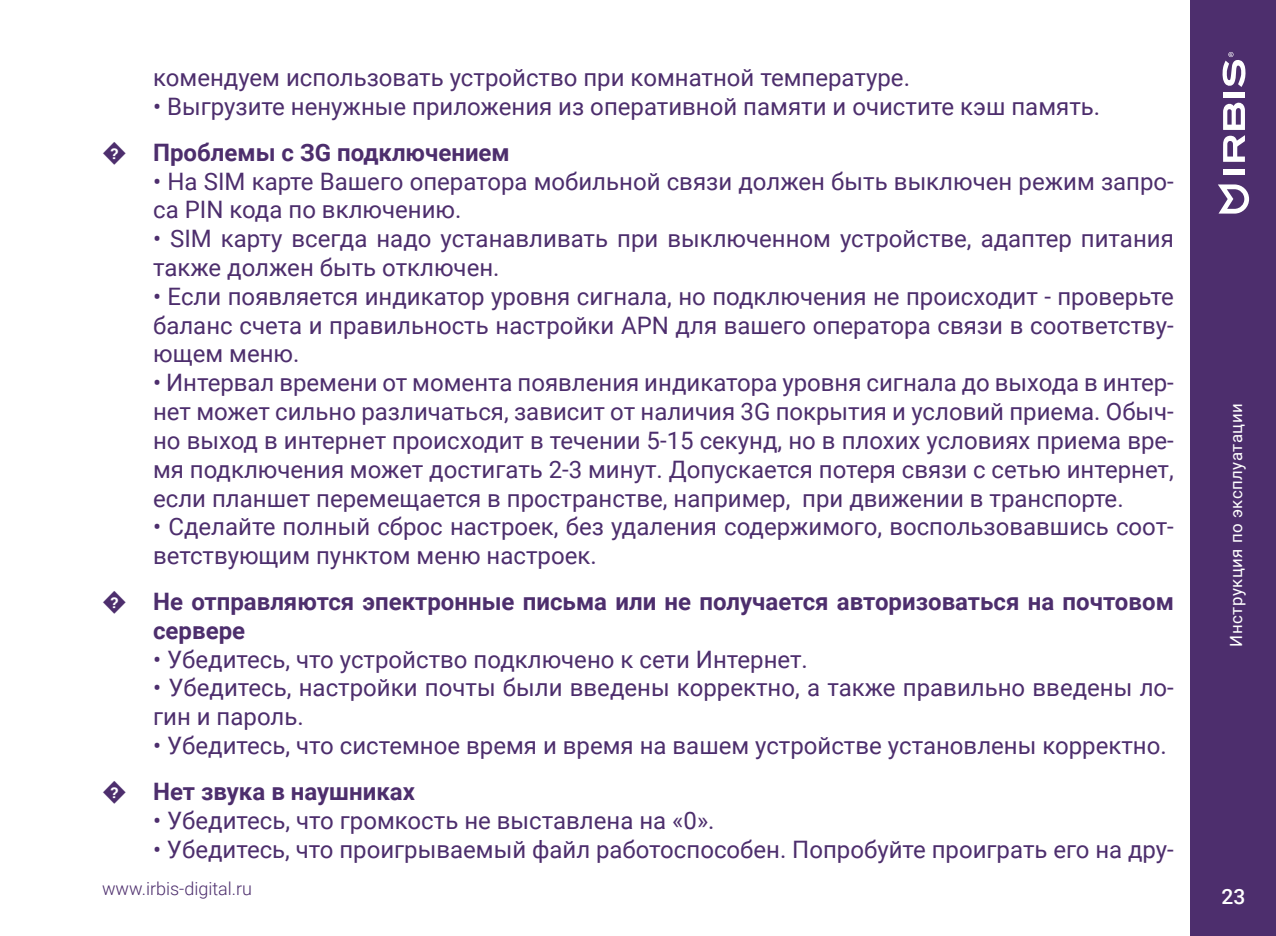
<style>
.page{position:relative;width:1276px;height:936px;background:#fff}
.page>*{position:absolute;margin:0;border:0;box-sizing:border-box;transform-origin:0 0}
.t1{font:24px/28.8px "Roboto";color:#4d2e6d}
.t2{font:700 24px/28.8px "Roboto";color:#4d2e6d}
.t3{font:500 21px "Roboto";color:#fff}
.t4{font:300 18px "Roboto";color:#4d2e6d}
.t5{font:16.8px "Roboto";letter-spacing:.03em;color:#fff}
</style>
<div class="page">
<div style="left:1191px;top:0;width:85px;height:935px;background:#4d2e6d"></div>
<svg style="left:1218px;top:184px;width:31px;height:29px"></svg>
<svg style="left:1223px;top:102px;width:22px;height:60px"></svg>
<div style="left:1223px;top:169px;width:22px;height:5px;background:#fff"></div>
<div style="left:1223px;top:92px;width:22px;height:5px;background:#fff"></div>
<svg style="left:1222px;top:52px;width:24px;height:35px"></svg>
<p class="t1" style="left:153px;top:62px;width:758px">комендуем использовать устройство при комнатной температуре.</p>
<p class="t1" style="left:153px;top:91px;width:948px">• Выгрузите ненужные приложения из оперативной памяти и очистите кэш память.</p>
<p class="t2" style="left:153px;top:137px;width:358px">Проблемы с ЗG подключением</p>
<p class="t1" style="left:153px;top:166px;width:1022px">• На SIM карте Вашего оператора мобильной связи должен быть выключен режим запро&shy;са PIN кода по включению.</p>
<p class="t1" style="left:153px;top:223px;width:1022px">• SIM карту всегда надо устанавливать при выключенном устройстве, адаптер питания также должен быть отключен.</p>
<p class="t1" style="left:153px;top:281px;width:1022px;text-align:justify">• Если появляется индикатор уровня сигнала, но подключения не происходит - проверьте баланс счета и правильность настройки APN для вашего оператора связи в соответству&shy;ющем меню.</p>
<p class="t1" style="left:153px;top:367px;width:1022px;text-align:justify">• Интервал времени от момента появления индикатора уровня сигнала до выхода в интер&shy;нет может сильно различаться, зависит от наличия 3G покрытия и условий приема. Обыч&shy;но выход в интернет происходит в течении 5-15 секунд, но в плохих условиях приема вре&shy;мя подключения может достигать 2-3 минут. Допускается потеря связи с сетью интернет, если планшет перемещается в пространстве, например, при движении в транспорте.</p>
<p class="t1" style="left:153px;top:511px;width:1022px">• Сделайте полный сброс настроек, без удаления содержимого, воспользовавшись соот&shy;ветствующим пунктом меню настроек.</p>
<p class="t2" style="left:153px;top:586px;width:1022px">Не отправляются эпектронные письма или не получается авторизоваться на почтовом сервере</p>
<p class="t1" style="left:153px;top:643px;width:656px">• Убедитесь, что устройство подключено к сети Интернет.</p>
<p class="t1" style="left:153px;top:672px;width:1022px">• Убедитесь, настройки почты были введены корректно, а также правильно введены ло&shy;гин и пароль.</p>
<p class="t1" style="left:153px;top:730px;width:1015px">• Убедитесь, что системное время и время на вашем устройстве установлены корректно.</p>
<p class="t2" style="left:153px;top:776px;width:263px">Нет звука в наушниках</p>
<p class="t1" style="left:153px;top:804px;width:563px">• Убедитесь, что громкость не выставлена на «0».</p>
<p class="t1" style="left:153px;top:833px;width:1022px">• Убедитесь, что проигрываемый файл работоспособен. Попробуйте проиграть его на дру-</p>
<p class="t4" style="left:102px;top:876px;width:152px">www.irbis-digital.ru</p>
<p class="t5" style="left:1224px;top:646px;width:245px;rotate:-90deg">Инструкция по эксплуатации</p>
<p class="t3" style="left:1221px;top:882px;width:25px">23</p>
</div>
